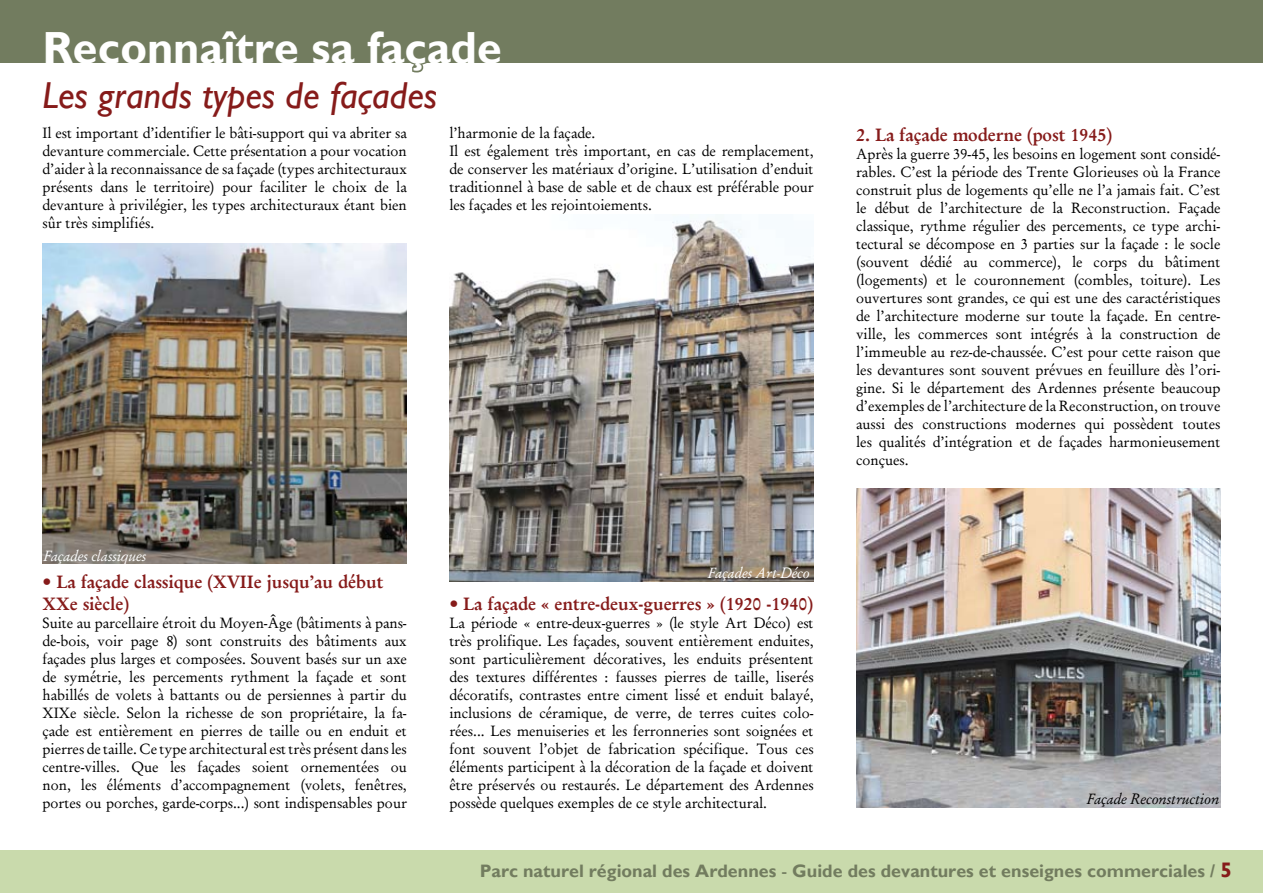
<style>
.page{position:relative;width:1263px;height:893px;background:#fff}
.page>*{position:absolute;margin:0;border:0;box-sizing:border-box;transform-origin:0 0}
.t1{font:700 45px "Gill Sans";color:#fff}
.t2{font:italic 37.5px "Gill Sans";color:#861b1a}
.t3{font:18px/21.6px "Garamond Halbfett";color:#861b1a}
.t4{font:700 18px "Gill Sans";color:#727c5f}
.t5{font:15px/18px "Garamond Antiqua";color:#000;text-align:justify}
.t6{font:15px "Garamond Kursiv";color:#fff}
.t7{font:15px "Garamond Kursiv";color:#000}
.s1{font-weight:400}
.s2{font-size:21px;color:#861b1a}
</style>
<div class="page">
<div style="left:0;top:850px;width:1263px;height:43px;background:#c9daac"></div>
<div style="left:0;top:0;width:1263px;height:63px;background:#727c5f"></div>
<svg style="left:410px;top:63px;width:17px;height:10px"></svg>
<img style="left:449px;top:214px;width:365px;height:367px">
<img style="left:43px;top:244px;width:364px;height:319px">
<img style="left:856px;top:489px;width:364px;height:319px">
<h1 class="t1" style="left:43px;top:21px;width:461px">Reconnaître sa façade</h1>
<h2 class="t2" style="left:43px;top:74px;width:396px">Les grands types de façades</h2>
<p class="t5" style="left:43px;top:124px;width:366px">Il est important d’identifier le bâti-support qui va abriter sa devanture commerciale. Cette présentation a pour vocation d’aider à la reconnaissance de sa façade (types architecturaux présents dans le territoire) pour faciliter le choix de la devanture à privilégier, les types architecturaux étant bien sûr très simplifiés.</p>
<p class="t5" style="left:449px;top:124px;width:366px;text-align:left">l’harmonie de la façade.<br>Il est également très important, en cas de remplacement, de conserver les matériaux d’origine. L’utilisation d’enduit traditionnel à base de sable et de chaux est préférable pour les façades et les rejointoiements.</p>
<p class="t6" style="left:44px;top:546px;width:104px">Façades classiques</p>
<p class="t3" style="left:43px;top:571px;width:342px">• La façade classique (XVIIe jusqu’au début<br>XXe siècle)</p>
<p class="t5" style="left:43px;top:614px;width:366px">Suite au parcellaire étroit du Moyen-Âge (bâtiments à pans&shy;de-bois, voir page 8) sont construits des bâtiments aux façades plus larges et composées. Souvent basés sur un axe de symétrie, les percements rythment la façade et sont habillés de volets à battants ou de persiennes à partir du XIXe siècle. Selon la richesse de son propriétaire, la fa&shy;çade est entièrement en pierres de taille ou en enduit et pierres de taille. Ce type architectural est très présent dans les centre-villes. Que les façades soient ornementées ou non, les éléments d’accompagnement (volets, fenêtres, portes ou porches, garde-corps...) sont indispensables pour</p>
<p class="t6" style="left:708px;top:564px;width:103px">Façades Art-Déco</p>
<p class="t3" style="left:449px;top:593px;width:365px">• La façade « entre-deux-guerres » (1920 -1940)</p>
<p class="t5" style="left:449px;top:614px;width:366px">La période « entre-deux-guerres » (le style Art Déco) est très prolifique. Les façades, souvent entièrement enduites, sont particulièrement décoratives, les enduits présentent des textures différentes : fausses pierres de taille, liserés décoratifs, contrastes entre ciment lissé et enduit balayé, inclusions de céramique, de verre, de terres cuites colo&shy;rées... Les menuiseries et les ferronneries sont soignées et font souvent l’objet de fabrication spécifique. Tous ces éléments participent à la décoration de la façade et doivent être préservés ou restaurés. Le département des Ardennes possède quelques exemples de ce style architectural.</p>
<p class="t3" style="left:856px;top:124px;width:257px">2. La façade moderne (post 1945)</p>
<p class="t5" style="left:856px;top:145px;width:366px">Après la guerre 39-45, les besoins en logement sont considé&shy;rables. C’est la période des Trente Glorieuses où la France construit plus de logements qu’elle ne l’a jamais fait. C’est le début de l’architecture de la Reconstruction. Façade classique, rythme régulier des percements, ce type archi&shy;tectural se décompose en 3 parties sur la façade : le socle (souvent dédié au commerce), le corps du bâtiment (logements) et le couronnement (combles, toiture). Les ouvertures sont grandes, ce qui est une des caractéristiques de l’architecture moderne sur toute la façade. En centre&shy;ville, les commerces sont intégrés à la construction de l’immeuble au rez-de-chaussée. C’est pour cette raison que les devantures sont souvent prévues en feuillure dès l’ori&shy;gine. Si le département des Ardennes présente beaucoup d’exemples de l’architecture de la Reconstruction, on trouve aussi des constructions modernes qui possèdent toutes les qualités d’intégration et de façades harmonieusement conçues.</p>
<p class="t7" style="left:1087px;top:790px;width:134px">Façade Reconstruction</p>
<p class="t4" style="left:480px;top:860px;width:754px">Parc naturel régional des Ardennes <span class="s1">-</span> Guide des devantures et enseignes commerciales / <span class="s2">5</span></p>
</div>
